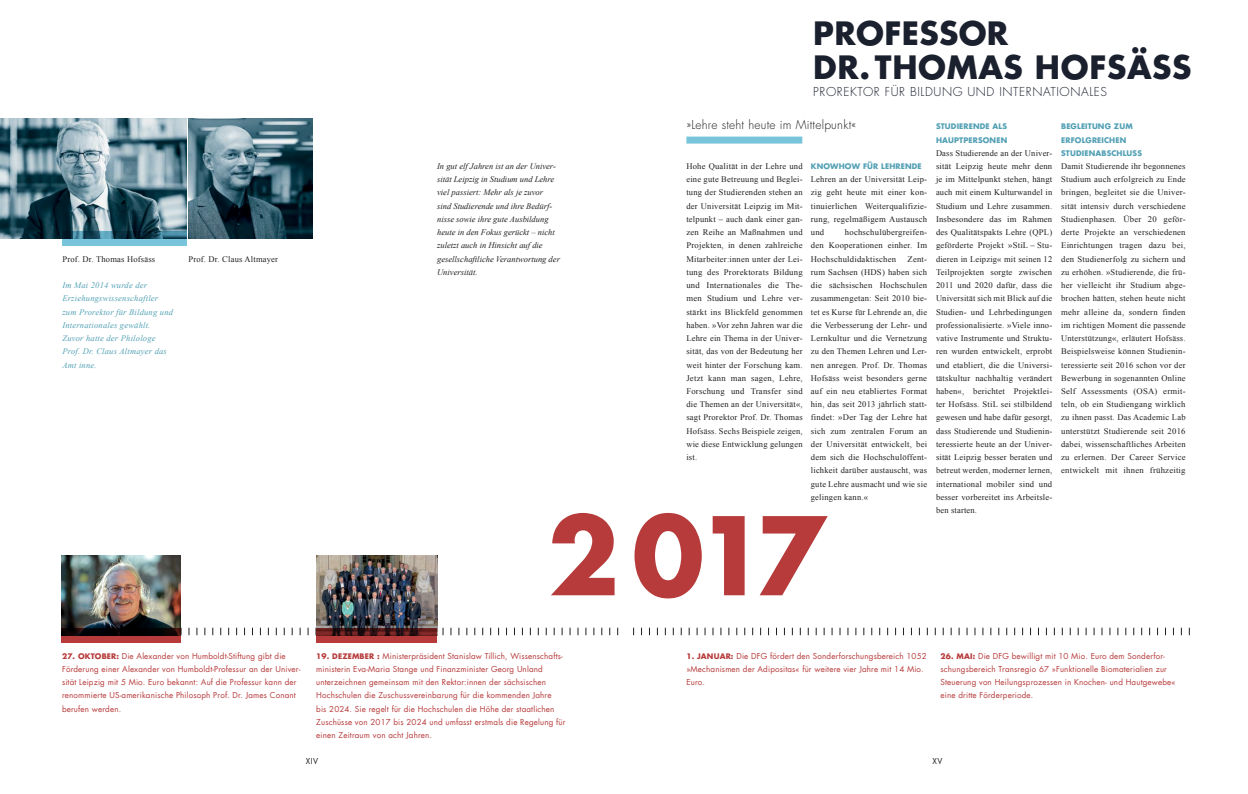
<style>
.page{position:relative;width:1248px;height:794px;background:#fff}
.page>*{position:absolute;margin:0;border:0;box-sizing:border-box;transform-origin:0 0}
.t1{font:700 105px "Futura";color:#b73b3b}
.t2{font:700 31.4px/34px "Futura";letter-spacing:.02em;color:#1a202d}
.t3{font:300 12px "Futura LT Pro";letter-spacing:.05em;color:#1a202d}
.t4{font:300 12px "Futura LT Pro";letter-spacing:.02em;color:#231f20}
.t5{font:8.5px/13.2px "Times New Roman";letter-spacing:.025em;color:#231f20;text-align:justify}
.t6{font:italic 8.5px/13.2px "Times New Roman";color:#231f20}
.t7{font:italic 8.5px/13.2px "Times New Roman";letter-spacing:.025em;color:#52a0b4}
.t8{font:8px/13.2px "Futura";letter-spacing:.02em;color:#b73b3b}
.t9{font:8px "Futura";color:#231f20}
.t10{font:700 7.5px/13.2px "Futura";letter-spacing:.02em;color:#52a0b4}
.s1{font-weight:700;font-size:7.5px}
</style>
<div class="page">
<div style="left:686px;top:137px;width:116px;height:7px;background:#78c5db"></div>
<img style="left:0;top:119px;width:312px;height:119px">
<svg style="left:62px;top:231px;width:125px;height:15px"></svg>
<hr style="left:187px;top:107px;width:1px;height:145px;background:#fff">
<img style="left:316px;top:556px;width:121px;height:71px">
<img style="left:62px;top:556px;width:119px;height:71px">
<svg style="left:316px;top:627px;width:121px;height:15px"></svg>
<svg style="left:62px;top:627px;width:119px;height:15px"></svg>
<p class="t5" style="left:62px;top:252px;width:94px">Prof. Dr. Thomas Hofsäss</p>
<p class="t7" style="left:62px;top:278px;width:112px">Im Mai 2014 wurde der<br>Erziehungswissenschaftler zum Prorektor für Bildung und<br>Internationales gewählt.<br>Zuvor hatte der Philologe<br>Prof. Dr. Claus Altmayer das<br>Amt inne.</p>
<p class="t5" style="left:188px;top:252px;width:91px">Prof. Dr. Claus Altmayer</p>
<h2 class="t2" style="left:813px;top:16px;width:380px">PROFESSOR<br>DR. THOMAS HOFSÄSS</h2>
<h3 class="t3" style="left:813px;top:84px;width:295px">PROREKTOR FÜR BILDUNG UND INTERNATIONALES</h3>
<h3 class="t4" style="left:686px;top:117px;width:171px">»Lehre steht heute im Mittelpunkt«</h3>
<p class="t6" style="left:437px;top:159px;width:124px">In gut elf Jahren ist an der Univer&shy;sität Leipzig in Studium und Lehre viel passiert: Mehr als je zuvor<br>sind Studierende und ihre Bedürf&shy;nisse sowie ihre gute Ausbildung heute in den Fokus gerückt – nicht zuletzt auch in Hinsicht auf die gesellschaftliche Verantwortung der<br>Universität.</p>
<p class="t5" style="left:686px;top:159px;width:118px">Hohe Qualität in der Lehre und eine gute Betreuung und Beglei&shy;tung der Studierenden stehen an der Universität Leipzig im Mit&shy;telpunkt – auch dank einer gan&shy;zen Reihe an Maßnahmen und Projekten, in denen zahlreiche Mitarbeiter:innen unter der Lei&shy;tung des Prorektorats Bildung und Internationales die The&shy;men Studium und Lehre ver&shy;stärkt ins Blickfeld genommen haben. »Vor zehn Jahren war die Lehre ein Thema in der Univer&shy;sität, das von der Bedeutung her weit hinter der Forschung kam.<br>Jetzt kann man sagen, Lehre, Forschung und Transfer sind die Themen an der Universität«, sagt Prorektor Prof. Dr. Thomas Hofsäss. Sechs Beispiele zeigen, wie diese Entwicklung gelungen ist.</p>
<p class="t10" style="left:810px;top:159px;width:112px">KNOWHOW FÜR LEHRENDE</p>
<p class="t5" style="left:810px;top:173px;width:118px">Lehren an der Universität Leip&shy;zig geht heute mit einer kon&shy;tinuierlichen Weiterqualifizie&shy;rung, regelmäßigem Austausch und</p>
<p class="t5" style="left:810px;top:226px;width:118px;text-indent:34px">hochschulübergreifen&shy;den Kooperationen einher. Im Hochschuldidaktischen</p>
<p class="t5" style="left:810px;top:252px;width:118px;text-indent:97px">Zent&shy;rum Sachsen (HDS) haben sich die sächsischen Hochschulen zusammengetan: Seit 2010 bie&shy;tet es Kurse für Lehrende an, die die Verbesserung der Lehr- und Lernkultur und die Vernetzung zu den Themen Lehren und Ler&shy;nen anregen. Prof. Dr. Thomas Hofsäss weist besonders gerne auf ein neu etabliertes Format hin, das seit 2013 jährlich statt&shy;findet: »Der Tag der Lehre hat sich zum zentralen Forum an der Universität entwickelt, bei dem sich die Hochschulöffent&shy;lichkeit darüber austauscht, was gute Lehre ausmacht und wie sie gelingen kann.«</p>
<h1 class="t1" style="left:547px;top:486px;width:281px">2 017</h1>
<p class="t10" style="left:935px;top:120px;width:73px">STUDIERENDE ALS<br>HAUPTPERSONEN</p>
<p class="t5" style="left:935px;top:146px;width:118px">Dass Studierende an der Univer&shy;sität Leipzig heute mehr denn je im Mittelpunkt stehen, hängt auch mit einem Kulturwandel in Studium und Lehre zusammen.<br>Insbesondere das im Rahmen des Qualitätspakts Lehre (QPL) geförderte Projekt »StiL – Stu&shy;dieren in Leipzig« mit seinen 12<br>Teilprojekten sorgte zwischen 2011 und 2020 dafür, dass die Universität sich mit Blick auf die Studien- und Lehrbedingungen professionalisierte. »Viele inno&shy;vative Instrumente und Struktu&shy;ren wurden entwickelt, erprobt und etabliert, die die Universi&shy;tätskultur nachhaltig verändert haben«, berichtet Projektlei&shy;ter Hofsäss. StiL sei stilbildend gewesen und habe dafür gesorgt, dass Studierende und Studienin&shy;teressierte heute an der Univer&shy;sität Leipzig besser beraten und betreut werden, moderner lernen, international mobiler sind und besser vorbereitet ins Arbeitsle&shy;ben starten.</p>
<p class="t10" style="left:1061px;top:120px;width:82px">BEGLEITUNG ZUM<br>ERFOLGREICHEN<br>STUDIENABSCHLUSS</p>
<p class="t5" style="left:1061px;top:159px;width:126px">Damit Studierende ihr begonnenes Studium auch erfolgreich zu Ende bringen, begleitet sie die Univer&shy;sität intensiv durch verschiedene Studienphasen. Über 20 geför&shy;derte Projekte an verschiedenen Einrichtungen tragen dazu bei, den Studienerfolg zu sichern und zu erhöhen. »Studierende, die frü&shy;her vielleicht ihr Studium abge&shy;brochen hätten, stehen heute nicht mehr alleine da, sondern finden im richtigen Moment die passende Unterstützung«, erläutert Hofsäss.<br>Beispielsweise können Studienin&shy;teressierte seit 2016 schon vor der Bewerbung in sogenannten Online Self Assessments (OSA) ermit&shy;teln, ob ein Studiengang wirklich zu ihnen passt. Das Academic Lab unterstützt Studierende seit 2016 dabei, wissenschaftliches Arbeiten zu erlernen. Der Career Service entwickelt mit ihnen frühzeitig</p>
<p class="t8" style="left:62px;top:649px;width:240px"><span class="s1">27. OKTOBER:</span> Die Alexander von Humboldt-Stiftung gibt die Förderung einer Alexander von Humboldt-Professur an der Univer&shy;sität Leipzig mit 5 Mio. Euro bekannt: Auf die Professur kann der renommierte US-amerikanische Philosoph Prof. Dr. James Conant berufen werden.</p>
<p class="t8" style="left:316px;top:649px;width:251px"><span class="s1">19. DEZEMBER :</span> Ministerpräsident Stanislaw Tillich, Wissenschafts&shy;ministerin Eva-Maria Stange und Finanzminister Georg Unland unterzeichnen gemeinsam mit den Rektor:innen der sächsischen Hochschulen die Zuschussvereinbarung für die kommenden Jahre<br>bis 2024. Sie regelt für die Hochschulen die Höhe der staatlichen Zuschüsse von 2017 bis 2024 und umfasst erstmals die Regelung für einen Zeitraum von acht Jahren.</p>
<p class="t8" style="left:686px;top:649px;width:242px"><span class="s1">1. JANUAR:</span> Die DFG fördert den Sonderforschungsbereich 1052 »Mechanismen der Adipositas« für weitere vier Jahre mit 14 Mio.<br>Euro.</p>
<p class="t8" style="left:940px;top:649px;width:236px"><span class="s1">26. MAI:</span> Die DFG bewilligt mit 10 Mio. Euro dem Sonderfor&shy;schungsbereich Transregio 67 »Funktionelle Biomaterialien zur Steuerung von Heilungsprozessen in Knochen- und Hautgewebe« eine dritte Förderperiode.</p>
<p class="t9" style="left:306px;top:755px;width:14px">XIV</p>
<p class="t9" style="left:932px;top:755px;width:11px">XV</p>
</div>
